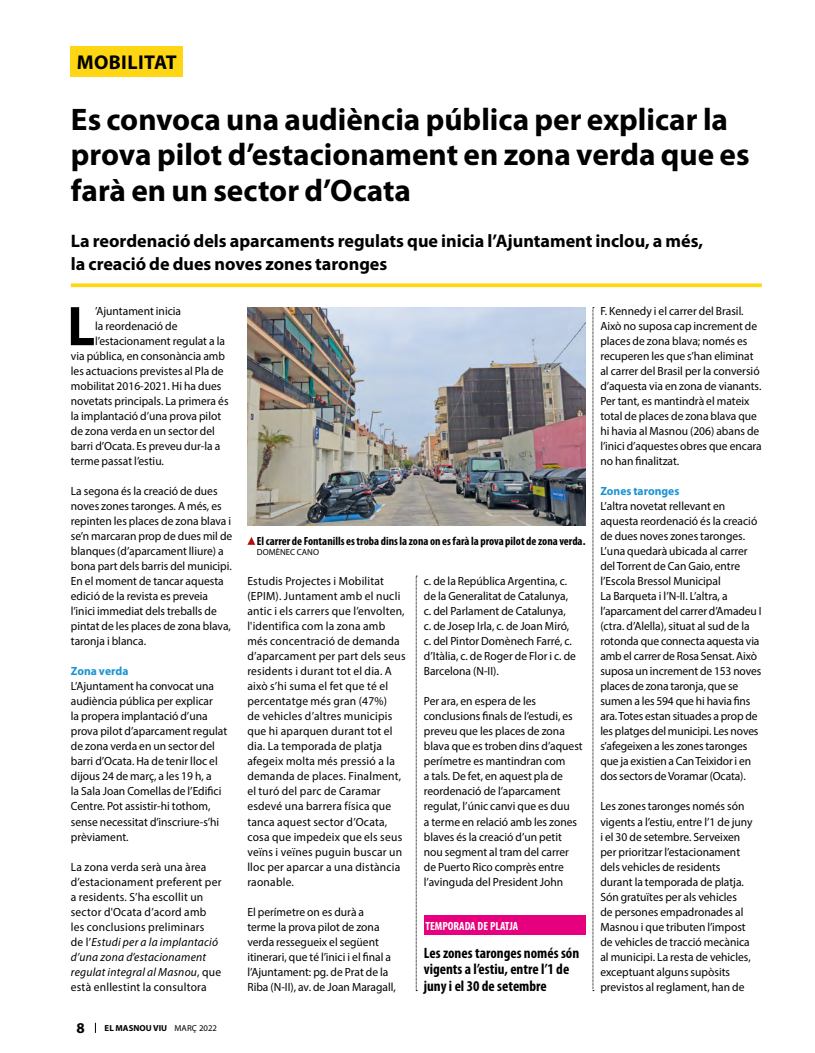
<style>
.page{position:relative;width:815px;height:1053px;background:#fff}
.page>*{position:absolute;margin:0;border:0;box-sizing:border-box;transform-origin:0 0}
.TEXTO{font:700 56.38px "Myriad Pro";color:#000}
.TEXTO-2{font:700 31.25px/35.5px "Myriad Pro";color:#000}
.t1{font:700 20px "Myriad Pro";letter-spacing:.02em;color:#000}
.TEXTO-3{font:700 18.12px/23px "Myriad Pro";color:#000}
.parrafo02{font:700 condensed 15px/16.2px "Myriad Pro";color:#000}
.t2{font:700 15px "Myriad Pro";color:#000}
.TEXTO-4{font:11.88px/15px "Myriad Pro";color:#000}
.TEXTO-5{font:11.88px/15px "Myriad Pro";letter-spacing:.02em;color:#000}
.t3{font:700 condensed 11.88px "Myriad Pro";color:#000}
.TEXTO-6{font:700 11.88px "Myriad Pro";color:#1c93d2}
.parrafo02-2{font:700 condensed 11.88px "Myriad Pro";color:#fff}
.t4{font:700 8.75px "Myriad Pro";color:#000}
.t5{font:8.75px "Myriad Pro";color:#000}
.s1{font-style:italic}
.s2{font-weight:400}
</style>
<div class="page">
<div style="left:71px;top:46px;width:112px;height:31px;background:#ffd613"></div>
<div style="left:424px;top:915px;width:161px;height:20px;background:#e6007d"></div>
<svg style="left:71px;top:283px;width:691px;height:4px;background:#ffda2a"></svg>
<svg style="left:248px;top:537px;width:7px;height:7px"></svg>
<img style="left:247px;top:307px;width:338px;height:218px">
<svg style="left:416px;top:575px;width:1px;height:416px"></svg>
<svg style="left:593px;top:307px;width:1px;height:684px"></svg>
<p class="t1" style="left:77px;top:51px;width:102px">MOBILITAT</p>
<p class="TEXTO-2" style="left:71px;top:102px;width:680px">Es convoca una audiència pública per explicar la prova pilot d’estacionament en zona verda que es farà en un sector d’Ocata</p>
<p class="TEXTO-3" style="left:71px;top:230px;width:634px">La reordenació dels aparcaments regulats que inicia l’Ajuntament inclou, a més, la creació de dues noves zones taronges</p>
<p class="TEXTO" style="left:67px;top:294px;width:29px">L</p>
<p class="TEXTO-4" style="left:95px;top:303px;width:87px">’Ajuntament inicia</p>
<p class="TEXTO-4" style="left:95px;top:318px;width:84px">la reordenació de</p>
<p class="TEXTO-4" style="left:95px;top:333px;width:131px">l’estacionament regulat a la</p>
<p class="TEXTO-4" style="left:71px;top:348px;width:156px">via pública, en consonància amb</p>
<p class="TEXTO-4" style="left:71px;top:363px;width:154px">les actuacions previstes al Pla de</p>
<p class="TEXTO-4" style="left:71px;top:378px;width:152px">mobilitat 2016-2021. Hi ha dues</p>
<p class="TEXTO-4" style="left:71px;top:393px;width:159px">novetats principals. La primera és</p>
<p class="TEXTO-4" style="left:71px;top:408px;width:152px">la implantació d’una prova pilot</p>
<p class="TEXTO-4" style="left:71px;top:423px;width:145px">de zona verda en un sector del</p>
<p class="TEXTO-4" style="left:71px;top:438px;width:151px">barri d’Ocata. Es preveu dur-la a</p>
<p class="TEXTO-4" style="left:71px;top:453px;width:95px">terme passat l’estiu.</p>
<p class="TEXTO-4" style="left:71px;top:483px;width:163px">La segona és la creació de dues noves zones taronges. A més, es repinten les places de zona blava i se’n marcaran prop de dues mil de blanques (d’aparcament lliure) a bona part dels barris del municipi.<br>En el moment de tancar aquesta edició de la revista es preveia l’inici immediat dels treballs de pintat de les places de zona blava, taronja i blanca.</p>
<p class="TEXTO-6" style="left:71px;top:664px;width:59px">Zona verda</p>
<p class="TEXTO-4" style="left:71px;top:678px;width:158px">L’Ajuntament ha convocat una audiència pública per explicar<br>la propera implantació d’una prova pilot d’aparcament regulat de zona verda en un sector del barri d’Ocata. Ha de tenir lloc el dijous 24 de març, a les 19 h, a<br>la Sala Joan Comellas de l’Edifici<br>Centre. Pot assistir-hi tothom, sense necessitat d’inscriure-s’hi prèviament.</p>
<p class="TEXTO-5" style="left:71px;top:858px;width:152px">La zona verda serà una àrea d’estacionament preferent per a residents. S’ha escollit un sector d'Ocata d’acord amb les conclusions preliminars<br>de l’<span class="s1">Estudi per a la implantació d’una zona d’estacionament regulat integral al Masnou</span>, que està enllestint la consultora</p>
<p class="t2" style="left:77px;top:1019px;width:10px">8</p>
<p class="t4" style="left:105px;top:1023px;width:114px">EL MASNOU VIU <span class="s2">MARÇ 2022</span></p>
<p class="t3" style="left:257px;top:534px;width:330px">El carrer de Fontanills es troba dins la zona on es farà la prova pilot de zona verda.</p>
<p class="t5" style="left:257px;top:547px;width:64px">DOMÈNEC CANO</p>
<p class="TEXTO-5" style="left:247px;top:573px;width:160px">Estudis Projectes i Mobilitat (EPIM). Juntament amb el nucli antic i els carrers que l’envolten, l'identifica com la zona amb més concentració de demanda d’aparcament per part dels seus residents i durant tot el dia. A això s’hi suma el fet que té el percentatge més gran (47%)<br>de vehicles d’altres municipis que hi aparquen durant tot el dia. La temporada de platja afegeix molta més pressió a la demanda de places. Finalment, el turó del parc de Caramar esdevé una barrera física que tanca aquest sector d’Ocata, cosa que impedeix que els seus veïns i veïnes puguin buscar un lloc per aparcar a una distància raonable.</p>
<p class="TEXTO-4" style="left:247px;top:903px;width:150px">El perímetre on es durà a<br>terme la prova pilot de zona verda ressegueix el següent itinerari, que té l’inici i el final a l’Ajuntament: pg. de Prat de la<br>Riba (N-II), av. de Joan Maragall,</p>
<p class="TEXTO-4" style="left:424px;top:573px;width:154px">c. de la República Argentina, c. de la Generalitat de Catalunya, c. del Parlament de Catalunya, c. de Josep Irla, c. de Joan Miró, c. del Pintor Domènech Farré, c. d’Itàlia, c. de Roger de Flor i c. de<br>Barcelona (N-II).</p>
<p class="TEXTO-4" style="left:424px;top:693px;width:160px">Per ara, en espera de les conclusions finals de l’estudi, es preveu que les places de zona blava que es troben dins d’aquest perímetre es mantindran com<br>a tals. De fet, en aquest pla de reordenació de l’aparcament regulat, l’únic canvi que es duu<br>a terme en relació amb les zones blaves és la creació d’un petit nou segment al tram del carrer de Puerto Rico comprès entre l’avinguda del President John</p>
<p class="parrafo02-2" style="left:426px;top:919px;width:94px">TEMPORADA DE PLATJA</p>
<p class="parrafo02" style="left:424px;top:945px;width:157px">Les zones taronges només són vigents a l’estiu, entre l’1 de juny i el 30 de setembre</p>
<p class="TEXTO-4" style="left:600px;top:303px;width:163px">F. Kennedy i el carrer del Brasil.<br>Això no suposa cap increment de places de zona blava; només es recuperen les que s’han eliminat al carrer del Brasil per la conversió d’aquesta via en zona de vianants.<br>Per tant, es mantindrà el mateix total de places de zona blava que hi havia al Masnou (206) abans de l’inici d’aquestes obres que encara no han finalitzat.</p>
<p class="TEXTO-6" style="left:600px;top:484px;width:80px">Zones taronges</p>
<p class="TEXTO-4" style="left:600px;top:498px;width:163px">L’altra novetat rellevant en aquesta reordenació és la creació de dues noves zones taronges.<br>L’una quedarà ubicada al carrer del Torrent de Can Gaio, entre l’Escola Bressol Municipal<br>La Barqueta i l’N-II. L’altra, a l’aparcament del carrer d’Amadeu I (ctra. d’Alella), situat al sud de la rotonda que connecta aquesta via amb el carrer de Rosa Sensat. Això suposa un increment de 153 noves places de zona taronja, que se sumen a les 594 que hi havia fins ara. Totes estan situades a prop de les platges del municipi. Les noves s’afegeixen a les zones taronges que ja existien a Can Teixidor i en dos sectors de Voramar (Ocata).</p>
<p class="TEXTO-4" style="left:600px;top:798px;width:154px">Les zones taronges només són vigents a l’estiu, entre l’1 de juny i el 30 de setembre. Serveixen per prioritzar l’estacionament dels vehicles de residents durant la temporada de platja.<br>Són gratuïtes per als vehicles<br>de persones empadronades al<br>Masnou i que tributen l’impost de vehicles de tracció mecànica al municipi. La resta de vehicles, exceptuant alguns supòsits previstos al reglament, han de</p>
</div>
